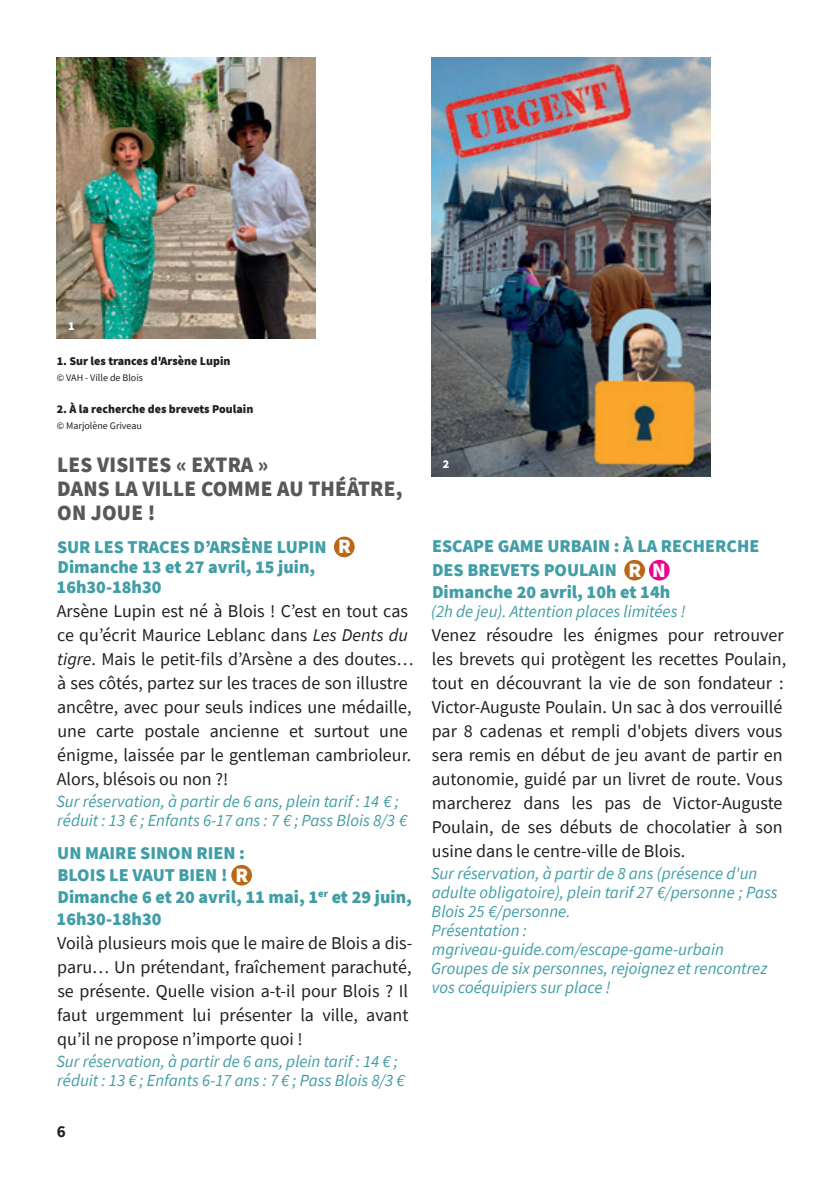
<style>
.page{position:relative;width:840px;height:1191px;background:#fff}
.page>*{position:absolute;margin:0;border:0;box-sizing:border-box;transform-origin:0 0}
.t1{font:900 22px/24px "Source Sans Pro";letter-spacing:.01em;color:#57585a;scale:.96 1}
.t2{font:18px/24px "Source Sans Pro";color:#231f20}
.t3{font:900 18px/22px "Source Sans Pro";color:#419da6}
.t4{font:italic 17px/19px "Source Sans Pro";color:#419da6}
.t5{font:700 17px "Source Sans Pro";color:#231f20}
.t6{font:900 12px "Source Sans Pro";color:#231f20}
.t7{font:900 12px "Source Sans Pro";color:#fff}
.t8{font:10px "Source Sans Pro";color:#231f20}
.s1{font-size:20.2px;color:#fff}
.s2{font-style:italic}
</style>
<div class="page">
<div style="left:334px;top:536px;width:20px;height:21px;background:#bc6714;border-radius:50%"></div>
<div style="left:231px;top:865px;width:21px;height:20px;background:#bc6714;border-radius:50%"></div>
<div style="left:624px;top:560px;width:20px;height:20px;background:#bc6714;border-radius:50%"></div>
<div style="left:648px;top:560px;width:21px;height:20px;background:#ed028c;border-radius:50%"></div>
<img style="left:57px;top:57px;width:258px;height:281px">
<img style="left:431px;top:57px;width:279px;height:419px">
<p class="t7" style="left:68px;top:318px;width:8px">1</p>
<p class="t6" style="left:57px;top:353px;width:175px">1. Sur les trances d'Arsène Lupin</p>
<p class="t8" style="left:57px;top:371px;width:88px">© VAH - Ville de Blois</p>
<p class="t6" style="left:57px;top:401px;width:198px">2. À la recherche des brevets Poulain</p>
<p class="t8" style="left:57px;top:419px;width:87px">© Marjolène Griveau</p>
<p class="t1" style="left:57px;top:452px;width:361px">LES VISITES « EXTRA »<br>DANS LA VILLE COMME AU THÉÂTRE,<br>ON JOUE !</p>
<p class="t3" style="left:57px;top:537px;width:295px;line-height:20px">SUR LES TRACES D’ARSÈNE LUPIN <span class="s1">R<br></span>Dimanche 13 et 27 avril, 15 juin,<br>16h30-18h30</p>
<p class="t2" style="left:57px;top:599px;width:358px">Arsène Lupin est né à Blois ! C’est en tout cas ce qu’écrit Maurice Leblanc dans <span class="s2">Les Dents du tigre</span>. Mais le petit-fils d’Arsène a des doutes… à ses côtés, partez sur les traces de son illustre ancêtre, avec pour seuls indices une médaille, une carte postale ancienne et surtout une énigme, laissée par le gentleman cambrioleur.<br>Alors, blésois ou non ?!</p>
<p class="t4" style="left:56px;top:791px;width:352px">Sur réservation, à partir de 6 ans, plein tarif : 14 € ; réduit : 13 € ; Enfants 6-17 ans : 7 € ; Pass Blois 8/3 €</p>
<p class="t3" style="left:57px;top:842px;width:356px">UN MAIRE SINON RIEN :<br>BLOIS LE VAUT BIEN ! <span class="s1">R<br></span>Dimanche 6 et 20 avril, 11 mai, 1<sup>er</sup> et 29 juin,<br>16h30-18h30</p>
<p class="t2" style="left:57px;top:931px;width:356px">Voilà plusieurs mois que le maire de Blois a dis&shy;paru… Un prétendant, fraîchement parachuté, se présente. Quelle vision a-t-il pour Blois ? Il faut urgemment lui présenter la ville, avant qu’il ne propose n’importe quoi !</p>
<p class="t4" style="left:56px;top:1051px;width:349px">Sur réservation, à partir de 6 ans, plein tarif : 14 € ; réduit : 13 € ; Enfants 6-17 ans : 7 € ; Pass Blois 8/3 €</p>
<p class="t5" style="left:57px;top:1120px;width:10px">6</p>
<p class="t7" style="left:442px;top:456px;width:8px">2</p>
<p class="t3" style="left:432px;top:534px;width:328px;line-height:24px">ESCAPE GAME URBAIN : À LA RECHERCHE<br>DES BREVETS POULAIN <span class="s1">R N</span></p>
<p class="t3" style="left:432px;top:581px;width:239px">Dimanche 20 avril, 10h et 14h</p>
<p class="t4" style="left:431px;top:602px;width:255px">(2h de jeu). Attention places limitées !</p>
<p class="t2" style="left:431px;top:623px;width:356px">Venez résoudre les énigmes pour retrouver les brevets qui protègent les recettes Poulain, tout en découvrant la vie de son fondateur :<br>Victor-Auguste Poulain. Un sac à dos verrouillé par 8 cadenas et rempli d'objets divers vous sera remis en début de jeu avant de partir en autonomie, guidé par un livret de route. Vous marcherez dans les pas de Victor-Auguste Poulain, de ses débuts de chocolatier à son usine dans le centre-ville de Blois.</p>
<p class="t4" style="left:431px;top:864px;width:348px">Sur réservation, à partir de 8 ans (présence d'un adulte obligatoire), plein tarif 27 €/personne ; Pass Blois 25 €/personne.<br>Présentation : mgriveau-guide.com/escape-game-urbain Groupes de six personnes, rejoignez et rencontrez vos coéquipiers sur place !</p>
</div>
